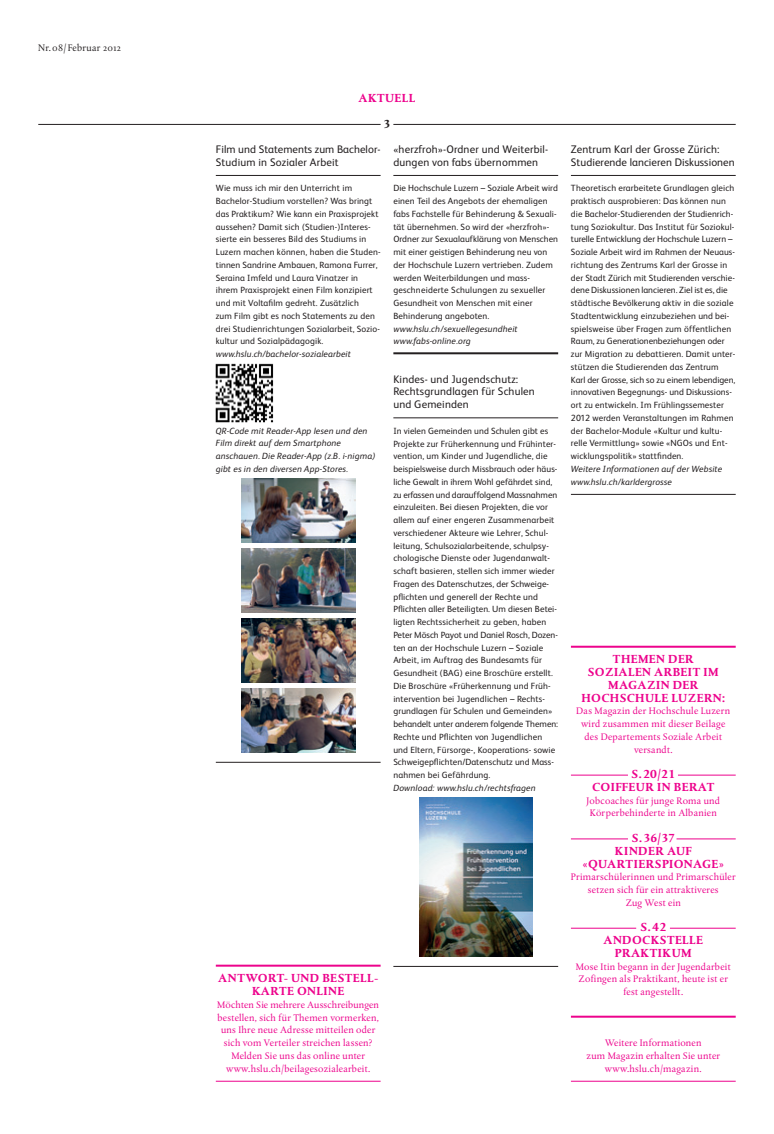
<style>
.page{position:relative;width:774px;height:1134px;background:#fff}
.page>*{position:absolute;margin:0;border:0;box-sizing:border-box;transform-origin:0 0}
.t1{font:700 12px/12.8px "Albertina MT Std";letter-spacing:.03em;color:#ed028c;text-align:center}
.t2{font:700 12px "Albertina MT Std";color:#231f20}
.t3{font:11px/12.8px "FS Albert";letter-spacing:.015em;color:#231f20}
.t4{font:10px/12.8px "Albertina MT Std";letter-spacing:.02em;color:#ed028c;text-align:center}
.t5{font:10px "Albertina MT Std";letter-spacing:.02em;color:#231f20}
.t6{font:9px/12.8px "FS Albert";letter-spacing:.015em;color:#231f20}
.t7{font:italic 9px/12.8px "FS Albert";letter-spacing:.015em;color:#231f20}
</style>
<div class="page">
<hr style="left:38px;top:124px;width:343px;height:1px;background:#231f20">
<hr style="left:393px;top:124px;width:343px;height:1px;background:#231f20">
<hr style="left:393px;top:175px;width:165px;height:1px;background:#231f20">
<hr style="left:393px;top:352px;width:165px;height:2px;background:#231f20">
<hr style="left:393px;top:418px;width:165px;height:1px;background:#231f20">
<hr style="left:393px;top:966px;width:165px;height:1px;background:#231f20">
<hr style="left:216px;top:175px;width:165px;height:1px;background:#231f20">
<hr style="left:216px;top:762px;width:165px;height:1px;background:#231f20">
<hr style="left:571px;top:175px;width:165px;height:1px;background:#231f20">
<hr style="left:571px;top:494px;width:165px;height:1px;background:#231f20">
<hr style="left:571px;top:646px;width:165px;height:2px;background:#ed028c">
<hr style="left:571px;top:1016px;width:165px;height:2px;background:#ed028c">
<hr style="left:571px;top:1081px;width:165px;height:1px;background:#ed028c">
<img style="left:241px;top:478px;width:114px;height:64px">
<img style="left:241px;top:549px;width:114px;height:63px">
<img style="left:241px;top:619px;width:114px;height:63px">
<img style="left:241px;top:689px;width:114px;height:64px">
<img style="left:419px;top:797px;width:113px;height:160px">
<hr style="left:216px;top:965px;width:165px;height:2px;background:#ed028c">
<hr style="left:216px;top:1081px;width:165px;height:1px;background:#ed028c">
<hr style="left:571px;top:775px;width:57px;height:1px;background:#ed028c">
<hr style="left:571px;top:839px;width:57px;height:1px;background:#ed028c">
<hr style="left:571px;top:928px;width:65px;height:1px;background:#ed028c">
<hr style="left:678px;top:775px;width:58px;height:1px;background:#ed028c">
<hr style="left:676px;top:839px;width:60px;height:1px;background:#ed028c">
<hr style="left:670px;top:928px;width:66px;height:1px;background:#ed028c">
<img style="left:215px;top:363px;width:59px;height:59px">
<p class="t5" style="left:38px;top:42px;width:85px">Nr.08/ Februar 2012</p>
<h1 class="t1" style="left:359px;top:92px;width:10px">AKTUELL</h1>
<h1 class="t2" style="left:384px;top:116px;width:8px">3</h1>
<p class="t3" style="left:216px;top:142px;width:165px">Film und Statements zum Bachelor-<br>Studium in Sozialer Arbeit</p>
<p class="t6" style="left:216px;top:181px;width:166px">Wie muss ich mir den Unterricht im Bachelor-Studium vorstellen? Was bringt das Praktikum? Wie kann ein Praxisprojekt aussehen? Damit sich (Studien-)Interes&shy;sierte ein besseres Bild des Studiums in Luzern machen können, haben die Studen&shy;tinnen Sandrine Ambauen, Ramona Furrer, Seraina Imfeld und Laura Vinatzer in ihrem Praxisprojekt einen Film konzipiert und mit Voltafilm gedreht. Zusätzlich<br>zum Film gibt es noch Statements zu den drei Studienrichtungen Sozialarbeit, Sozio&shy;kultur und Sozialpädagogik.</p>
<p class="t7" style="left:216px;top:347px;width:137px">www.hslu.ch/bachelor-sozialearbeit</p>
<p class="t7" style="left:216px;top:424px;width:161px">QR-Code mit Reader-App lesen und den Film direkt auf dem Smartphone anschauen. Die Reader-App (z.B. i-nigma) gibt es in den diversen App-Stores.</p>
<p class="t3" style="left:393px;top:142px;width:156px">«herzfroh»-Ordner und Weiterbil&shy;dungen von fabs übernommen</p>
<p class="t6" style="left:393px;top:181px;width:166px">Die Hochschule Luzern – Soziale Arbeit wird einen Teil des Angebots der ehemaligen fabs Fachstelle für Behinderung &amp; Sexuali&shy;tät übernehmen. So wird der «herzfroh»- Ordner zur Sexualaufklärung von Menschen mit einer geistigen Behinderung neu von der Hochschule Luzern vertrieben. Zudem werden Weiterbildungen und mass&shy;geschneiderte Schulungen zu sexueller Gesundheit von Menschen mit einer Behinderung angeboten.</p>
<p class="t7" style="left:393px;top:322px;width:126px">www.hslu.ch/sexuellegesundheit www.fabs-online.org</p>
<p class="t3" style="left:393px;top:372px;width:143px">Kindes- und Jugendschutz:<br>Rechtsgrundlagen für Schulen und Gemeinden</p>
<p class="t6" style="left:393px;top:424px;width:166px">In vielen Gemeinden und Schulen gibt es Projekte zur Früherkennung und Frühinter&shy;vention, um Kinder und Jugendliche, die beispielsweise durch Missbrauch oder häus&shy;liche Gewalt in ihrem Wohl gefährdet sind, zu erfassen und darauffolgend Massnahmen einzuleiten. Bei diesen Projekten, die vor allem auf einer engeren Zusammenarbeit verschiedener Akteure wie Lehrer, Schul&shy;leitung, Schulsozialarbeitende, schulpsy&shy;chologische Dienste oder Jugendanwalt&shy;schaft basieren, stellen sich immer wieder Fragen des Datenschutzes, der Schweige&shy;pflichten und generell der Rechte und Pflichten aller Beteiligten. Um diesen Betei&shy;ligten Rechtssicherheit zu geben, haben Peter Mösch Payot und Daniel Rosch, Dozen&shy;ten an der Hochschule Luzern – Soziale Arbeit, im Auftrag des Bundesamts für Gesundheit (BAG) eine Broschüre erstellt.<br>Die Broschüre «Früherkennung und Früh&shy;intervention bei Jugendlichen – Rechts&shy;grundlagen für Schulen und Gemeinden» behandelt unter anderem folgende Themen:<br>Rechte und Pflichten von Jugendlichen und Eltern, Fürsorge-, Kooperations- sowie Schweigepflichten/Datenschutz und Mass&shy;nahmen bei Gefährdung.</p>
<p class="t7" style="left:393px;top:781px;width:144px">Download: www.hslu.ch/rechtsfragen</p>
<h1 class="t1" style="left:218px;top:972px;width:161px">ANTWORT- UND BESTELL-<br>KARTE ONLINE</h1>
<p class="t4" style="left:217px;top:998px;width:163px">Möchten Sie mehrere Ausschreibungen bestellen, sich für Themen vormerken, uns Ihre neue Adresse mitteilen oder sich vom Verteiler streichen lassen?<br>Melden Sie uns das online unter www.hslu.ch/beilagesozialearbeit.</p>
<p class="t3" style="left:571px;top:142px;width:165px">Zentrum Karl der Grosse Zürich:<br>Studierende lancieren Diskussionen</p>
<p class="t6" style="left:571px;top:181px;width:166px">Theoretisch erarbeitete Grundlagen gleich praktisch ausprobieren: Das können nun die Bachelor-Studierenden der Studienrich&shy;tung Soziokultur. Das Institut für Soziokul&shy;turelle Entwicklung der Hochschule Luzern – Soziale Arbeit wird im Rahmen der Neuaus&shy;richtung des Zentrums Karl der Grosse in der Stadt Zürich mit Studierenden verschie&shy;dene Diskussionen lancieren. Ziel ist es, die städtische Bevölkerung aktiv in die soziale Stadtentwicklung einzubeziehen und bei&shy;spielsweise über Fragen zum öffentlichen Raum, zu Generationenbeziehungen oder zur Migration zu debattieren. Damit unter&shy;stützen die Studierenden das Zentrum<br>Karl der Grosse, sich so zu einem lebendigen, innovativen Begegnungs- und Diskussions&shy;ort zu entwickeln. Im Frühlingssemester 2012 werden Veranstaltungen im Rahmen der Bachelor-Module «Kultur und kultu&shy;relle Vermittlung» sowie «NGOs und Ent&shy;wicklungspolitik» stattfinden.</p>
<p class="t7" style="left:571px;top:462px;width:153px">Weitere Informationen auf der Website www.hslu.ch/karldergrosse</p>
<h1 class="t1" style="left:613px;top:653px;width:83px">THEMEN DER</h1>
<h1 class="t1" style="left:588px;top:666px;width:132px">SOZIALEN ARBEIT IM</h1>
<h1 class="t1" style="left:608px;top:678px;width:92px">MAGAZIN DER</h1>
<h1 class="t1" style="left:581px;top:691px;width:30px">HOCHSCH</h1>
<h1 class="t1" style="left:645px;top:691px;width:82px">ULE LUZERN:</h1>
<p class="t4" style="left:576px;top:705px;width:156px">Das Magazin der Hochschule Luzern wird zusammen mit dieser Beilage des Departements Soziale Arbeit versandt.</p>
<h1 class="t1" style="left:592px;top:768px;width:124px">S. 20/21<br>COIFFEUR IN BERAT</h1>
<p class="t4" style="left:586px;top:794px;width:135px">Jobcoaches für junge Roma und<br>Körperbehinderte in Albanien</p>
<h1 class="t1" style="left:583px;top:831px;width:143px">S. 36/37<br>KINDER AUF «QUARTIERSPIONAGE»</h1>
<p class="t4" style="left:571px;top:871px;width:166px">Primarschülerinnen und Primarschüler setzen sich für ein attraktiveres<br>Zug West ein</p>
<h1 class="t1" style="left:603px;top:921px;width:101px">S. 42<br>AND OCKSTELLE<br>PRAKTIKUM</h1>
<p class="t4" style="left:576px;top:960px;width:156px">Mose Itin begann in der Jugendarbeit<br>Zofingen als Praktikant, heute ist er fest angestellt.</p>
<p class="t4" style="left:586px;top:1036px;width:135px">Weitere Informationen<br>zum Magazin erhalten Sie unter www.hslu.ch/magazin.</p>
</div>
